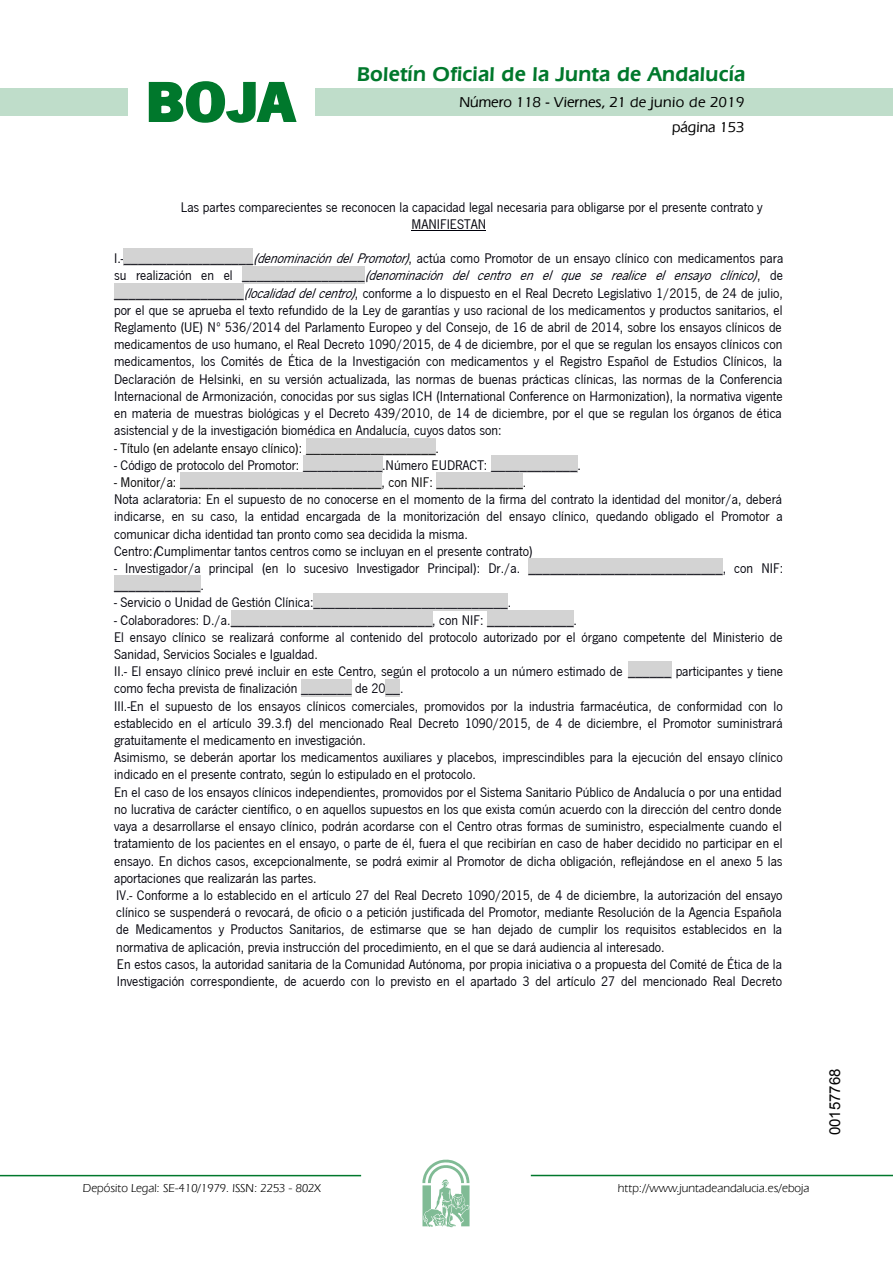
<style>
.page{position:relative;width:893px;height:1263px;background:#fff}
.page>*{position:absolute;margin:0;border:0;box-sizing:border-box;transform-origin:0 0}
.t1{font:700 57.75px "News Got T";color:#00782c;scale:1.14 1}
.t2{font:600 21px "Eras IT Cby BT";letter-spacing:.01em;color:#00782c}
.t3{font:500 15px/24.5px "Eras IT Cby BT";color:#000;text-align:right}
.t4{font:15px "Arial";color:#000}
.t5{font:14.4px/17.2px "News Got T";letter-spacing:.005em;color:#00000a}
.t6{font:14.4px "News Got T";letter-spacing:.005em;color:#000}
.t7{font:12px "Eras IT Cby BT";color:#000}
.s1{font-style:italic}
</style>
<div class="page">
<div style="left:315px;top:88px;width:577px;height:28px;background:#bfddca"></div>
<div style="left:0;top:88px;width:128px;height:28px;background:#bfddca"></div>
<hr style="left:0;top:1175px;width:361px;height:1px;background:#00782c">
<svg style="left:422px;top:1159px;width:47px;height:68px"></svg>
<hr style="left:531px;top:1175px;width:361px;height:1px;background:#00782c">
<svg style="left:148px;top:81px;width:149px;height:42px"></svg>
<hr style="left:411px;top:230px;width:75px;height:1px;background:#00000a">
<div style="left:124px;top:249px;width:129px;height:17px;background:#d3d3d3"></div>
<div style="left:242px;top:266px;width:123px;height:17px;background:#d3d3d3"></div>
<div style="left:114px;top:283px;width:130px;height:17px;background:#d3d3d3"></div>
<div style="left:306px;top:438px;width:129px;height:17px;background:#d3d3d3"></div>
<div style="left:303px;top:455px;width:79px;height:18px;background:#d3d3d3"></div>
<div style="left:491px;top:455px;width:86px;height:18px;background:#d3d3d3"></div>
<div style="left:180px;top:473px;width:201px;height:17px;background:#d3d3d3"></div>
<div style="left:436px;top:473px;width:87px;height:17px;background:#d3d3d3"></div>
<div style="left:528px;top:559px;width:194px;height:17px;background:#d3d3d3"></div>
<div style="left:114px;top:576px;width:86px;height:17px;background:#d3d3d3"></div>
<div style="left:313px;top:593px;width:195px;height:17px;background:#d3d3d3"></div>
<div style="left:231px;top:610px;width:201px;height:17px;background:#d3d3d3"></div>
<div style="left:487px;top:610px;width:86px;height:17px;background:#d3d3d3"></div>
<div style="left:628px;top:662px;width:43px;height:17px;background:#d3d3d3"></div>
<div style="left:301px;top:679px;width:50px;height:17px;background:#d3d3d3"></div>
<div style="left:385px;top:679px;width:15px;height:17px;background:#d3d3d3"></div>
<h1 class="t1" style="left:145px;top:68px;width:133px">BOJA</h1>
<h2 class="t2" style="left:357px;top:62px;width:390px">Boletín Oficial de la Junta de Andalucía</h2>
<p class="t3" style="left:459px;top:90px;width:286px">Número 118 - Viernes, 21 de junio de 2019 página 153</p>
<p class="t5" style="left:411px;top:198px;width:353px;text-indent:-230px">Las partes comparecientes se reconocen la capacidad legal necesaria para obligarse por el presente contrato y<br>MANIFIESTAN</p>
<p class="t5" style="left:114px;top:249px;width:670px;text-align:justify">I.-__________________<span class="s1">(denominacióndelPromotor)</span>, actúa como Promotor de un ensayo clínico con medicamentos para su realización en el _________________<span class="s1">(denominación del centro en el que se realice el ensayo clínico)</span>, de __________________<span class="s1">(localidaddelcentro)</span>, conforme a lo dispuesto en el Real Decreto Legislativo 1/2015, de 24 de julio, por el que se aprueba el texto refundido de la Ley de garantías y uso racional de los medicamentos y productos sanitarios, el Reglamento (UE) Nº 536/2014 del Parlamento Europeo y del Consejo, de 16 de abril de 2014, sobre los ensayos clínicos de medicamentos de uso humano, el Real Decreto 1090/2015, de 4 de diciembre, por el que se regulan los ensayos clínicos con medicamentos, los Comités de Ética de la Investigación con medicamentos y el Registro Español de Estudios Clínicos, la Declaración de Helsinki, en su versión actualizada, las normas de buenas prácticas clínicas, las normas de la Conferencia Internacional de Armonización, conocidas por sus siglas ICH (International Conference on Harmonization), la normativa vigente en materia de muestras biológicas y el Decreto 439/2010, de 14 de diciembre, por el que se regulan los órganos de ética asistencial y de la investigación biomédica en Andalucía, cuyos datos son:</p>
<p class="t6" style="left:114px;top:438px;width:326px">- Título (en adelante ensayo clínico): __________________.</p>
<p class="t5" style="left:114px;top:456px;width:468px">- Código de protocolo del Promotor: ___________.Número EUDRACT: ____________.</p>
<p class="t6" style="left:114px;top:472px;width:413px">- Monitor/a: ____________________________, con NIF: ____________.</p>
<p class="t5" style="left:114px;top:490px;width:670px">Nota aclaratoria: En el supuesto de no conocerse en el momento de la firma del contrato la identidad del monitor/a, deberá indicarse, en su caso, la entidad encargada de la monitorización del ensayo clínico, quedando obligado el Promotor a comunicar dicha identidad tan pronto como sea decidida la misma.<br>Centro:<span class="s1">(</span>Cumplimentar tantos centros como se incluyan en el presente contrato)</p>
<p class="t5" style="left:114px;top:559px;width:670px">- Investigador/a principal (en lo sucesivo Investigador Principal): Dr./a. ___________________________, con NIF: ____________.</p>
<p class="t5" style="left:114px;top:593px;width:398px">- Servicio o Unidad de Gestión Clínica:___________________________.</p>
<p class="t5" style="left:114px;top:611px;width:670px">- Colaboradores: D./a.____________________________, con NIF: ____________.<br>El ensayo clínico se realizará conforme al contenido del protocolo autorizado por el órgano competente del Ministerio de Sanidad, Servicios Sociales e Igualdad.<br>II.- El ensayo clínico prevé incluir en este Centro, según el protocolo a un número estimado de ______ participantes y tiene como fecha prevista de finalización _______ de 20__.<br>III.-En el supuesto de los ensayos clínicos comerciales, promovidos por la industria farmacéutica, de conformidad con lo establecido en el artículo 39.3.f) del mencionado Real Decreto 1090/2015, de 4 de diciembre, el Promotor suministrará gratuitamente el medicamento en investigación.<br>Asimismo, se deberán aportar los medicamentos auxiliares y placebos, imprescindibles para la ejecución del ensayo clínico indicado en el presente contrato, según lo estipulado en el protocolo.<br>En el caso de los ensayos clínicos independientes, promovidos por el Sistema Sanitario Público de Andalucía o por una entidad no lucrativa de carácter científico, o en aquellos supuestos en los que exista común acuerdo con la dirección del centro donde vaya a desarrollarse el ensayo clínico, podrán acordarse con el Centro otras formas de suministro, especialmente cuando el tratamiento de los pacientes en el ensayo, o parte de él, fuera el que recibirían en caso de haber decidido no participar en el ensayo. En dichos casos, excepcionalmente, se podrá eximir al Promotor de dicha obligación, reflejándose en el anexo 5 las aportaciones que realizarán las partes.<br>IV.- Conforme a lo establecido en el artículo 27 del Real Decreto 1090/2015, de 4 de diciembre, la autorización del ensayo clínico se suspenderá o revocará, de oficio o a petición justificada del Promotor, mediante Resolución de la Agencia Española de Medicamentos y Productos Sanitarios, de estimarse que se han dejado de cumplir los requisitos establecidos en la normativa de aplicación, previa instrucción del procedimiento, en el que se dará audiencia al interesado.<br>En estos casos, la autoridad sanitaria de la Comunidad Autónoma, por propia iniciativa o a propuesta del Comité de Ética de la Investigación correspondiente, de acuerdo con lo previsto en el apartado 3 del artículo 27 del mencionado Real Decreto</p>
<p class="t7" style="left:83px;top:1181px;width:239px">Depósito Legal: SE-410/1979. ISSN: 2253 - 802X</p>
<p class="t7" style="left:618px;top:1181px;width:193px">http://www.juntadeandalucia.es/eboja</p>
<p class="t4" style="left:825px;top:1135px;width:68px;rotate:-90deg">00157768</p>
</div>
